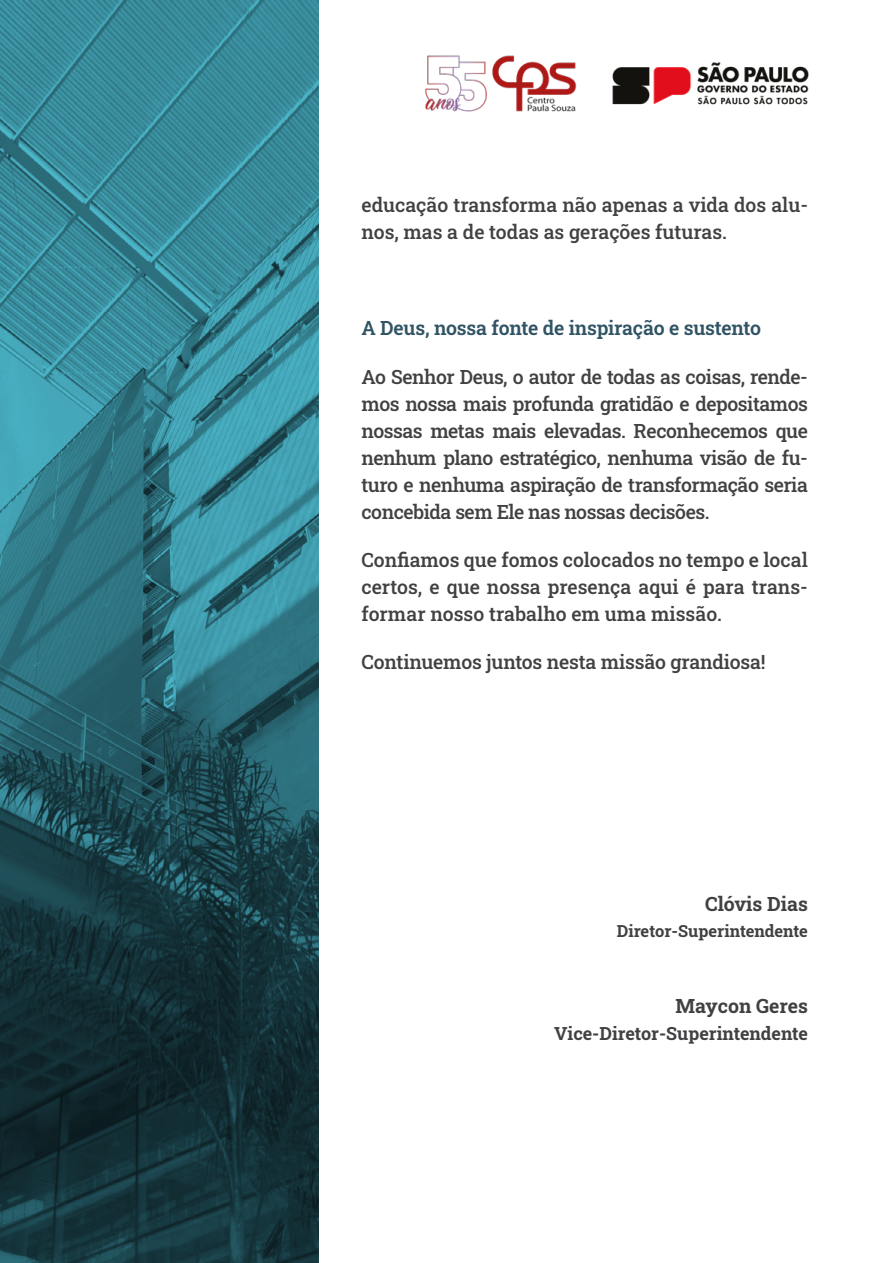
<style>
.page{position:relative;width:893px;height:1263px;background:#fff}
.page>*{position:absolute;margin:0;border:0;box-sizing:border-box;transform-origin:0 0}
.t1{font:500 19.5px/27px "Roboto Slab";letter-spacing:-.005em;color:#414042;text-align:justify}
.t2{font:600 19.5px "Roboto Slab";letter-spacing:-.01em;color:#305464}
.t3{font:700 19.5px "Roboto Slab";color:#414042}
.t4{font:700 18px "Roboto Slab";color:#414042}
.t5{font:700 16.5px "Roboto Slab";color:#414042}
</style>
<div class="page">
<svg style="left:0;top:0;width:319px;height:1263px;background:#296571"></svg>
<img style="left:425px;top:55px;width:384px;height:57px">
<p class="t1" style="left:361px;top:191px;width:448px">educação transforma não apenas a vida dos alu&shy;nos, mas a de todas as gerações futuras.</p>
<p class="t2" style="left:361px;top:315px;width:401px">A Deus, nossa fonte de inspiração e sustento</p>
<p class="t1" style="left:361px;top:362px;width:448px">Ao Senhor Deus, o autor de todas as coisas, rende&shy;mos nossa mais profunda gratidão e depositamos nossas metas mais elevadas. Reconhecemos que nenhum plano estratégico, nenhuma visão de fu&shy;turo e nenhuma aspiração de transformação seria concebida sem Ele nas nossas decisões.</p>
<p class="t1" style="left:361px;top:546px;width:448px">Confiamos que fomos colocados no tempo e local certos, e que nossa presença aqui é para trans&shy;formar nosso trabalho em uma missão.</p>
<p class="t1" style="left:361px;top:648px;width:406px">Continuemos juntos nesta missão grandiosa!</p>
<p class="t3" style="left:705px;top:890px;width:104px">Clóvis Dias</p>
<p class="t5" style="left:617px;top:920px;width:193px">Diretor-Superintendente</p>
<p class="t3" style="left:675px;top:992px;width:134px">Maycon Geres</p>
<p class="t4" style="left:554px;top:1021px;width:255px">Vice-Diretor-Superintendente</p>
</div>
